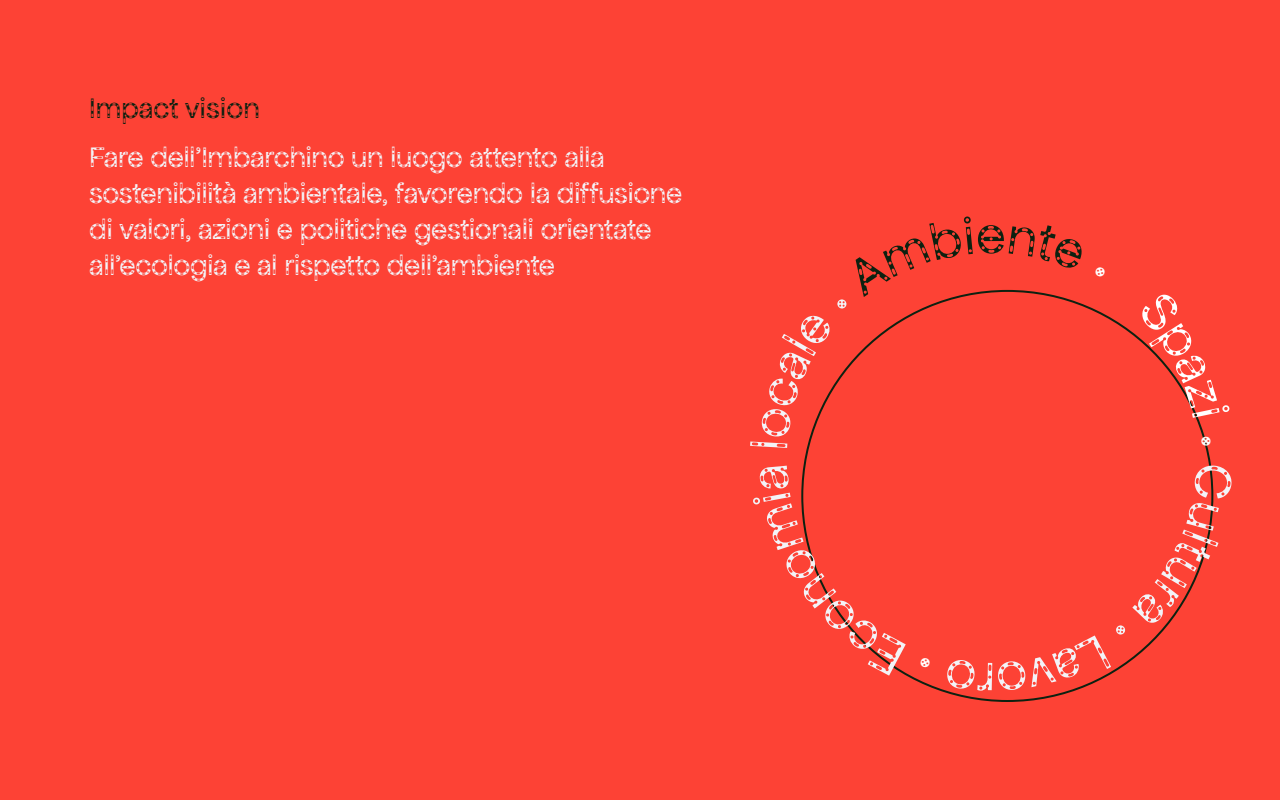
<style>
.page{position:relative;width:1280px;height:800px;background:#fd4235}
.page>*{position:absolute;margin:0;border:0;box-sizing:border-box;transform-origin:0 0}
.t1{font:54.5px "Apfel Grotezk Brukt";color:#0d2110}
.Stile_di_paragrafo_1{font:30px/36px "Apfel Grotezk Brukt";letter-spacing:-.015em;color:#f3f3f7}
.t2{font:30px "Apfel Grotezk Brukt";color:#0d2110}
</style>
<div class="page">
<svg style="left:1137px;top:336px;width:62px;height:83px"></svg>
<svg style="left:1202px;top:436px;width:6px;height:10px"></svg>
<svg style="left:945px;top:464px;width:269px;height:227px"></svg>
<svg style="left:801px;top:466px;width:105px;height:210px"></svg>
<svg style="left:807px;top:292px;width:167px;height:156px"></svg>
<p class="t2" style="left:89px;top:93px;width:172px">Impact vision</p>
<p class="Stile_di_paragrafo_1" style="left:89px;top:140px;width:595px">Fare dell’Imbarchino un luogo attento alla sostenibilità ambientale, favorendo la diffusione di valori, azioni e politiche gestionali orientate all’ecologia e al rispetto dell’ambiente</p>
<p class="t1" style="left:976px;top:206px;width:31px">e</p>
</div>
